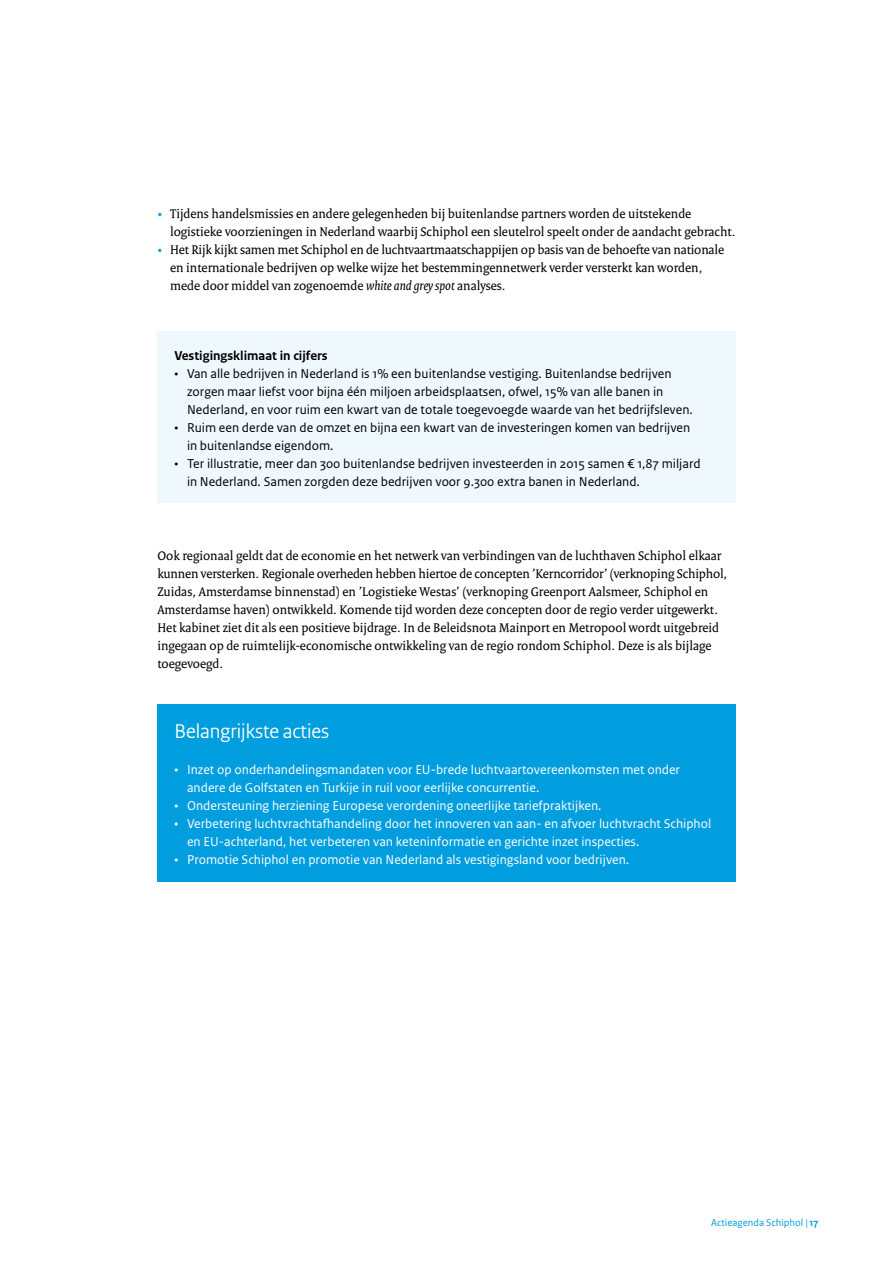
<style>
.page{position:relative;width:893px;height:1263px;background:#fff}
.page>*{position:absolute;margin:0;border:0;box-sizing:border-box;transform-origin:0 0}
.t1{font:21px "Rijksoverheid Sans Heading";color:#fff}
.t2{font:13.5px/18px "Rijksoverheid Serif";color:#000}
.t3{font:13.5px/18px "Rijksoverheid Sans Text";color:#000}
.t4{font:13.5px/18px "Rijksoverheid Sans Text";color:#fff}
.t5{font:700 13.5px "Rijksoverheid Sans Text";color:#000}
.t6{font:10.5px "Rijksoverheid Sans Text";color:#009ede}
.s1{color:#009ede}
.s2{font-style:italic}
.s3{font-weight:700}
</style>
<div class="page">
<div style="left:157px;top:332px;width:579px;height:171px;background:#eff8fd"></div>
<div style="left:157px;top:704px;width:579px;height:177px;background:#009ede"></div>
<p class="t2" style="left:170px;top:204px;width:567px;text-indent:-13px"><span class="s1">•</span> Tijdens handelsmissies en andere gelegenheden bij buitenlandse partners worden de uitstekende logistieke voorzieningen in Nederland waarbij Schiphol een sleutelrol speelt onder de aandacht gebracht.</p>
<p class="t2" style="left:170px;top:240px;width:555px;text-indent:-13px"><span class="s1">•</span> Het Rijk kijkt samen met Schiphol en de luchtvaartmaatschappijen op basis van de behoefte van nationale en internationale bedrijven op welke wijze het bestemmingennetwerk verder versterkt kan worden, mede door middel van zogenoemde <span class="s2">white and grey spot</span> analyses.</p>
<p class="t5" style="left:174px;top:348px;width:155px">Vestigingsklimaat in cijfers</p>
<p class="t3" style="left:187px;top:365px;width:507px;text-indent:-13px">• Van alle bedrijven in Nederland is 1% een buitenlandse vestiging. Buitenlandse bedrijven zorgen maar liefst voor bijna één miljoen arbeidsplaatsen, ofwel, 15% van alle banen in<br>Nederland, en voor ruim een kwart van de totale toegevoegde waarde van het bedrijfsleven.</p>
<p class="t3" style="left:187px;top:419px;width:505px;text-indent:-13px">• Ruim een derde van de omzet en bijna een kwart van de investeringen komen van bedrijven in buitenlandse eigendom.</p>
<p class="t3" style="left:187px;top:455px;width:515px;text-indent:-13px">• Ter illustratie, meer dan 300 buitenlandse bedrijven investeerden in 2015 samen € 1,87 miljard in Nederland. Samen zorgden deze bedrijven voor 9.300 extra banen in Nederland.</p>
<p class="t2" style="left:157px;top:546px;width:571px">Ook regionaal geldt dat de economie en het netwerk van verbindingen van de luchthaven Schiphol elkaar kunnen versterken. Regionale overheden hebben hiertoe de concepten ’Kerncorridor’ (verknoping Schiphol, Zuidas, Amsterdamse binnenstad) en ’Logistieke Westas’ (verknoping Greenport Aalsmeer, Schiphol en Amsterdamse haven) ontwikkeld. Komende tijd worden deze concepten door de regio verder uitgewerkt.<br>Het kabinet ziet dit als een positieve bijdrage. In de Beleidsnota Mainport en Metropool wordt uitgebreid ingegaan op de ruimtelijk-economische ontwikkeling van de regio rondom Schiphol. Deze is als bijlage toegevoegd.</p>
<h1 class="t1" style="left:174px;top:719px;width:156px">Belangrijkste acties</h1>
<p class="t4" style="left:187px;top:761px;width:494px;text-indent:-13px">• Inzet op onderhandelingsmandaten voor EU-brede luchtvaartovereenkomsten met onder andere de Golfstaten en Turkije in ruil voor eerlijke concurrentie.</p>
<p class="t4" style="left:174px;top:797px;width:429px">• Ondersteuning herziening Europese verordening oneerlijke tariefpraktijken.</p>
<p class="t4" style="left:187px;top:815px;width:526px;text-indent:-13px">• Verbetering luchtvrachtafhandeling door het innoveren van aan- en afvoer luchtvracht Schiphol en EU-achterland, het verbeteren van keteninformatie en gerichte inzet inspecties.</p>
<p class="t4" style="left:174px;top:851px;width:456px">• Promotie Schiphol en promotie van Nederland als vestigingsland voor bedrijven.</p>
<p class="t6" style="left:711px;top:1216px;width:109px">Actieagenda Schiphol | <span class="s3">17</span></p>
</div>
